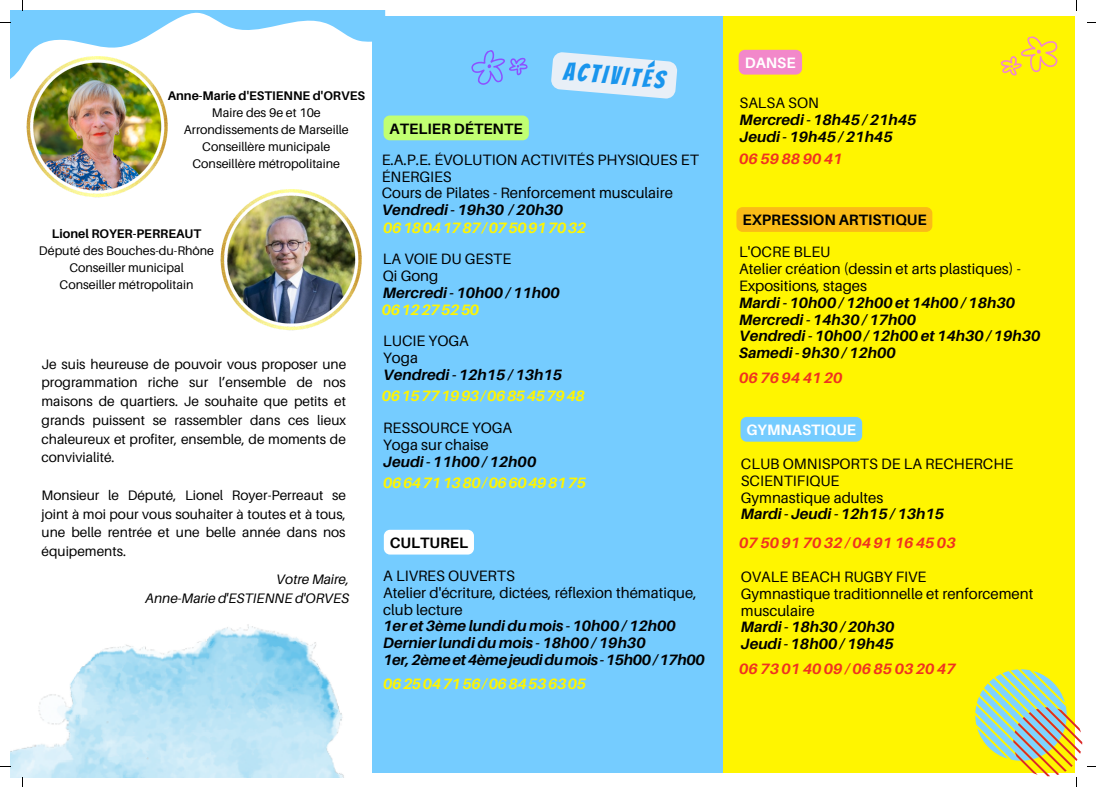
<style>
.page{position:relative;width:1096px;height:787px;background:#fff}
.page>*{position:absolute;margin:0;border:0;box-sizing:border-box;transform-origin:0 0}
.t1{font:25px "Bangers";color:#1995ed}
.t2{font:15px/16.9px "Aileron";color:#000}
.t3{font:italic 700 15px "Aileron";color:#000}
.t4{font:italic 700 15px "Aileron";letter-spacing:-.03em;color:#fff500}
.t5{font:italic 700 15px "Aileron";color:#ef3220}
.t6{font:700 15px "Aileron";color:#000}
.t7{font:italic 700 15px "Aileron";letter-spacing:-.025em;color:#000}
.t8{font:700 15px "Aileron";color:#fff}
.t9{font:13.75px/18.8px "Aileron";color:#000;text-align:justify}
.t10{font:italic 13.75px "Aileron";color:#000}
.t11{font:12.5px/16.9px "Aileron";color:#000;text-align:center}
.t12{font:700 12.5px "Aileron";color:#000}
</style>
<div class="page">
<div style="left:372px;top:16px;width:351px;height:757px;background:#75ccff"></div>
<div style="left:723px;top:16px;width:352px;height:757px;background:#fff500"></div>
<svg style="left:1000px;top:36px;width:58px;height:40px"></svg>
<img style="left:10px;top:624px;width:334px;height:154px">
<svg style="left:471px;top:50px;width:57px;height:35px"></svg>
<svg style="left:551px;top:52px;width:126px;height:47px"></svg>
<div style="left:383px;top:116px;width:146px;height:24px;background:#c1ff72;border-radius:6px"></div>
<div style="left:384px;top:530px;width:90px;height:24px;background:#fff;border-radius:6px"></div>
<div style="left:738px;top:50px;width:64px;height:25px;background:#f288ca;border-radius:6px"></div>
<div style="left:736px;top:207px;width:196px;height:25px;background:#fabb17;border-radius:6px"></div>
<div style="left:740px;top:417px;width:122px;height:25px;background:#75ccff;border-radius:6px"></div>
<img style="left:220px;top:189px;width:142px;height:142px">
<img style="left:26px;top:85px;width:142px;height:113px">
<svg style="left:0;top:0;width:385px;height:85px"></svg>
<svg style="left:975px;top:669px;width:120px;height:118px"></svg>
<p class="t12" style="left:168px;top:88px;width:199px">Anne-Marie d'ESTIENNE d'ORVES</p>
<p class="t11" style="left:184px;top:104px;width:166px">Maire des 9e et 10e<br>Arrondissements de Marseille</p>
<p class="t11" style="left:202px;top:138px;width:130px">Conseillère municipale</p>
<p class="t11" style="left:192px;top:155px;width:149px">Conseillère métropolitaine</p>
<p class="t12" style="left:52px;top:226px;width:151px">Lionel ROYER-PERREAUT</p>
<p class="t11" style="left:39px;top:242px;width:177px">Député des Bouches-du-Rhône</p>
<p class="t11" style="left:69px;top:259px;width:116px">Conseiller municipal</p>
<p class="t11" style="left:60px;top:276px;width:135px">Conseiller métropolitain</p>
<p class="t9" style="left:42px;top:354px;width:306px">Je suis heureuse de pouvoir vous proposer une programmation riche sur l’ensemble de nos maisons de quartiers. Je souhaite que petits et grands puissent se rassembler dans ces lieux chaleureux et profiter, ensemble, de moments de convivialité.</p>
<p class="t9" style="left:42px;top:485px;width:306px">Monsieur le Député, Lionel Royer-Perreaut se joint à moi pour vous souhaiter à toutes et à tous, une belle rentrée et une belle année dans nos équipements.</p>
<p class="t10" style="left:276px;top:570px;width:74px">Votre Maire,</p>
<p class="t10" style="left:145px;top:589px;width:205px">Anne-Marie d'ESTIENNE d'ORVES</p>
<p class="t6" style="left:389px;top:119px;width:134px">ATELIER DÉTENTE</p>
<p class="t1" style="left:564px;top:58px;width:103px;rotate:5deg">ACTIVITÉS</p>
<p class="t2" style="left:382px;top:151px;width:318px">E.A.P.E. ÉVOLUTION ACTIVITÉS PHYSIQUES ET<br>ÉNERGIES</p>
<p class="t2" style="left:382px;top:184px;width:293px">Cours de Pilates - Renforcement musculaire</p>
<p class="t3" style="left:382px;top:201px;width:183px">Vendredi - 19h30 / 20h30</p>
<p class="t4" style="left:383px;top:218px;width:204px">0618041787/0750917032</p>
<p class="t2" style="left:383px;top:250px;width:130px">LA VOIE DU GESTE</p>
<p class="t2" style="left:383px;top:267px;width:57px">Qi Gong</p>
<p class="t3" style="left:383px;top:283px;width:178px">Mercredi - 10h00 / 11h00</p>
<p class="t4" style="left:382px;top:301px;width:99px">0612275250</p>
<p class="t2" style="left:383px;top:332px;width:87px">LUCIE YOGA</p>
<p class="t2" style="left:383px;top:349px;width:36px">Yoga</p>
<p class="t3" style="left:383px;top:365px;width:180px">Vendredi - 12h15 / 13h15</p>
<p class="t4" style="left:382px;top:386px;width:204px">0615771993/0685457948</p>
<p class="t2" style="left:383px;top:419px;width:130px">RESSOURCE YOGA</p>
<p class="t2" style="left:383px;top:436px;width:107px">Yoga sur chaise</p>
<p class="t3" style="left:383px;top:453px;width:155px">Jeudi - 11h00 / 12h00</p>
<p class="t4" style="left:383px;top:473px;width:204px">0664711380/0660498175</p>
<p class="t6" style="left:390px;top:533px;width:80px">CULTUREL</p>
<p class="t2" style="left:383px;top:567px;width:133px">A LIVRES OUVERTS</p>
<p class="t2" style="left:383px;top:584px;width:315px">Atelier d'écriture, dictées, réflexion thématique, club lecture</p>
<p class="t3" style="left:383px;top:617px;width:294px">1er et 3ème lundi du mois - 10h00 / 12h00</p>
<p class="t3" style="left:383px;top:634px;width:264px">Dernier lundi du mois - 18h00 / 19h30</p>
<p class="t7" style="left:383px;top:651px;width:323px">1er,2èmeet4èmejeudidumois-15h00/17h00</p>
<p class="t4" style="left:383px;top:674px;width:204px">0625047156/0684536305</p>
<p class="t8" style="left:744px;top:53px;width:52px">DANSE</p>
<p class="t2" style="left:739px;top:94px;width:81px">SALSA SON</p>
<p class="t3" style="left:739px;top:111px;width:178px">Mercredi - 18h45 / 21h45</p>
<p class="t3" style="left:739px;top:128px;width:155px">Jeudi - 19h45 / 21h45</p>
<p class="t5" style="left:739px;top:150px;width:105px">06 59 88 90 41</p>
<p class="t6" style="left:742px;top:211px;width:186px">EXPRESSION ARTISTIQUE</p>
<p class="t2" style="left:739px;top:243px;width:93px">L'OCRE BLEU</p>
<p class="t2" style="left:739px;top:260px;width:283px">Atelier création (dessin et arts plastiques) -<br>Expositions, stages</p>
<p class="t3" style="left:739px;top:293px;width:277px">Mardi - 10h00 / 12h00 et 14h00 / 18h30</p>
<p class="t3" style="left:739px;top:310px;width:178px">Mercredi - 14h30 / 17h00</p>
<p class="t3" style="left:739px;top:327px;width:303px">Vendredi - 10h00 / 12h00 et 14h30 / 19h30</p>
<p class="t3" style="left:739px;top:344px;width:158px">Samedi - 9h30 / 12h00</p>
<p class="t5" style="left:739px;top:368px;width:105px">06 76 94 41 20</p>
<p class="t8" style="left:746px;top:420px;width:111px">GYMNASTIQUE</p>
<p class="t2" style="left:740px;top:455px;width:274px">CLUB OMNISPORTS DE LA RECHERCHE<br>SCIENTIFIQUE</p>
<p class="t2" style="left:740px;top:489px;width:144px">Gymnastique adultes</p>
<p class="t3" style="left:740px;top:505px;width:205px">Mardi - Jeudi - 12h15 / 13h15</p>
<p class="t5" style="left:739px;top:533px;width:218px">0750917032/0491164503</p>
<p class="t2" style="left:740px;top:568px;width:187px">OVALE BEACH RUGBY FIVE</p>
<p class="t2" style="left:740px;top:585px;width:294px">Gymnastique traditionnelle et renforcement musculaire</p>
<p class="t3" style="left:740px;top:618px;width:155px">Mardi - 18h30 / 20h30</p>
<p class="t3" style="left:740px;top:635px;width:155px">Jeudi - 18h00 / 19h45</p>
<p class="t5" style="left:739px;top:659px;width:218px">0673014009/0685032047</p>
</div>
